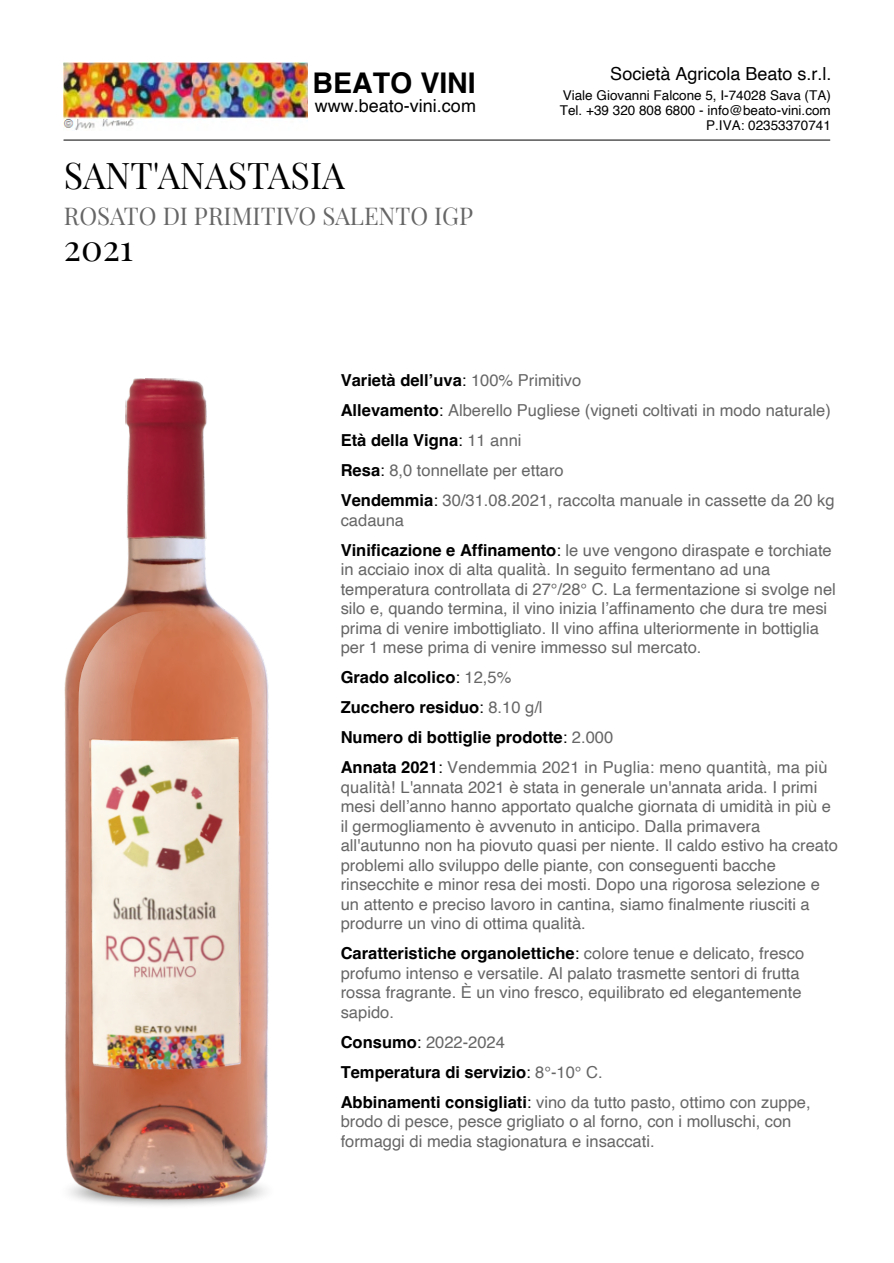
<style>
.page{position:relative;width:894px;height:1263px;background:#fff}
.page>*{position:absolute;margin:0;border:0;box-sizing:border-box;transform-origin:0 0}
.t1{font:36px "Playfair Display";color:#000}
.t2{font:700 28.5px "Helvetica";color:#000}
.t3{font:24px "Playfair Display";color:#666}
.t4{font:18px "Helvetica";color:#000}
.t5{font:16.5px/19.5px "Helvetica";color:#666}
.t6{font:700 16.5px/30px "Helvetica";color:#000}
.t7{font:13.5px/15px "Helvetica";color:#000;text-align:right}
.s1{font-weight:700;color:#000}
.s2{color:#000}
.s3{font-weight:400}
.s4{font-weight:400;color:#666}
</style>
<div class="page">
<hr style="left:64px;top:140px;width:765px;height:1px;background:#000">
<img style="left:64px;top:62px;width:243px;height:68px">
<img style="left:64px;top:541px;width:204px;height:658px">
<img style="left:78px;top:723px;width:99px;height:436px">
<img style="left:78px;top:723px;width:55px;height:435px">
<img style="left:78px;top:609px;width:106px;height:114px">
<img style="left:211px;top:607px;width:55px;height:555px">
<img style="left:125px;top:378px;width:82px;height:163px">
<img style="left:83px;top:734px;width:165px;height:338px">
<h2 class="t2" style="left:312px;top:72px;width:165px">BEATO VINI</h2>
<p class="t4" style="left:315px;top:98px;width:163px">www.beato-vini.com</p>
<h1 class="t1" style="left:64px;top:150px;width:282px">SANT'ANASTASIA</h1>
<h3 class="t3" style="left:64px;top:199px;width:410px">ROSATO DI PRIMITIVO SALENTO IGP</h3>
<h1 class="t1" style="left:64px;top:222px;width:71px">2021</h1>
<p class="t4" style="left:610px;top:66px;width:223px">Società Agricola Beato s.r.l.</p>
<p class="t7" style="left:559px;top:88px;width:272px">Viale Giovanni Falcone 5, I-74028 Sava (TA)<br>Tel. +39 320 808 6800 - info@beato-vini.com<br>P.IVA: 02353370741</p>
<p class="t5" style="left:340px;top:366px;width:495px;line-height:30px"><span class="s1">Varietà dell’uva</span><span class="s2">:</span> 100% Primitivo<br><span class="s1">Allevamento</span><span class="s2">:</span> Alberello Pugliese (vigneti coltivati in modo naturale)<br><span class="s1">Età della Vigna</span><span class="s2">:</span> 11 anni<br><span class="s1">Resa</span><span class="s2">:</span> 8,0 tonnellate per ettaro<br><span class="s1">Vendemmia</span><span class="s2">:</span> 30/31.08.2021, raccolta manuale in cassette da 20 kg</p>
<p class="t5" style="left:340px;top:506px;width:492px;line-height:30px">cadauna<br><span class="s1">Vinificazione e Affinamento</span><span class="s2">:</span> le uve vengono diraspate e torchiate</p>
<p class="t5" style="left:340px;top:561px;width:496px">in acciaio inox di alta qualità. In seguito fermentano ad una temperatura controllata di 27°/28° C. La fermentazione si svolge nel silo e, quando termina, il vino inizia l’affinamento che dura tre mesi prima di venire imbottigliato. Il vino affina ulteriormente in bottiglia per 1 mese prima di venire immesso sul mercato.</p>
<p class="t6" style="left:340px;top:663px;width:488px">Grado alcolico<span class="s3">:</span> <span class="s4">12,5%<br></span>Zucchero residuo<span class="s3">:</span> <span class="s4">8.10 g/l<br></span>Numero di bottiglie prodotte<span class="s3">:</span> <span class="s4">2.000<br></span>Annata 2021<span class="s3">:</span> <span class="s4">Vendemmia 2021 in Puglia: meno quantità, ma più</span></p>
<p class="t5" style="left:340px;top:778px;width:498px">qualità! L'annata 2021 è stata in generale un'annata arida. I primi mesi dell’anno hanno apportato qualche giornata di umidità in più e il germogliamento è avvenuto in anticipo. Dalla primavera all'autunno non ha piovuto quasi per niente. Il caldo estivo ha creato problemi allo sviluppo delle piante, con conseguenti bacche rinsecchite e minor resa dei mosti. Dopo una rigorosa selezione e un attento e preciso lavoro in cantina, siamo finalmente riusciti a produrre un vino di ottima qualità.</p>
<p class="t5" style="left:340px;top:945px;width:465px"><span class="s1">Caratteristiche organolettiche</span><span class="s2">:</span> colore tenue e delicato, fresco profumo intenso e versatile. Al palato trasmette sentori di frutta rossa fragrante. È un vino fresco, equilibrato ed elegantemente sapido.</p>
<p class="t6" style="left:340px;top:1028px;width:471px">Consumo<span class="s3">:</span> <span class="s4">2022-2024<br></span>Temperatura di servizio<span class="s3">:</span> <span class="s4">8°-10° C.<br></span>Abbinamenti consigliati<span class="s3">:</span> <span class="s4">vino da tutto pasto, ottimo con zuppe,</span></p>
<p class="t5" style="left:340px;top:1113px;width:452px">brodo di pesce, pesce grigliato o al forno, con i molluschi, con formaggi di media stagionatura e insaccati.</p>
</div>
